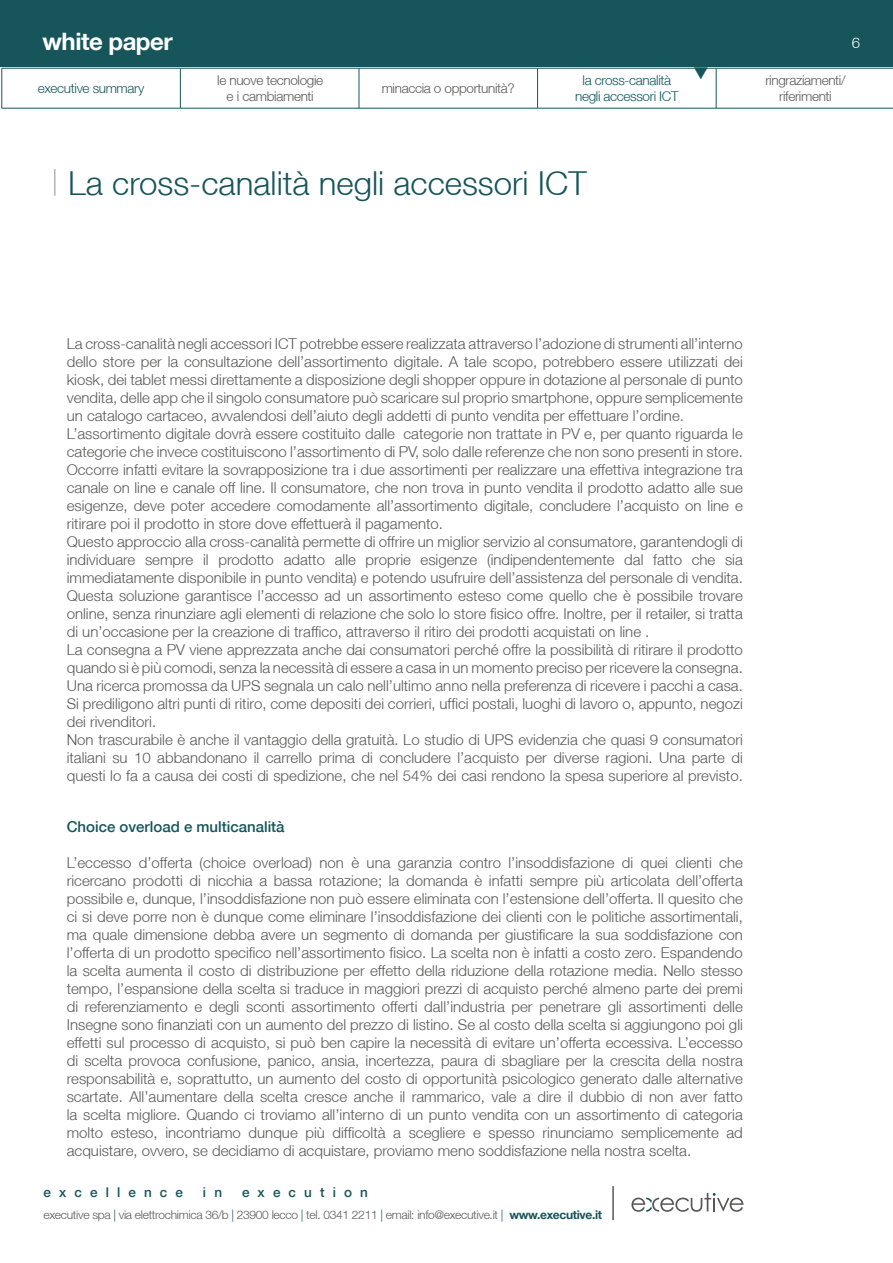
<style>
.page{position:relative;width:893px;height:1263px;background:#fff}
.page>*{position:absolute;margin:0;border:0;box-sizing:border-box;transform-origin:0 0}
.t1{font:300 33px "Helvetica Neue";color:#16555a}
.t2{font:700 24px "Helvetica Neue";letter-spacing:-.02em;color:#fff}
.t3{font:300 15px/18px "Helvetica Neue";color:#575756}
.t4{font:500 15px "Helvetica Neue";color:#16555a}
.t5{font:300 15px "Helvetica Neue";color:#fff}
.t6{font:300 13.5px/16.5px "Helvetica Neue";letter-spacing:-.025em;color:#575756;text-align:center}
.t7{font:300 13.5px/16.2px "Helvetica Neue";letter-spacing:-.025em;color:#0a565b;text-align:center}
.t8{font:500 13.5px "Helvetica Neue";letter-spacing:.6em;color:#16555a}
.t9{font:300 13.5px "Helvetica Neue";letter-spacing:-.025em;color:#16555a}
.t10{font:300 12px "Helvetica Neue";letter-spacing:-.025em;color:#575756}
.s1{color:#16555a}
.s2{font-weight:700;color:#16555a}
</style>
<div class="page">
<svg style="left:631px;top:1193px;width:112px;height:19px"></svg>
<hr style="left:612px;top:1186px;width:2px;height:34px;background:#575756">
<div style="left:0;top:0;width:893px;height:67px;background:#16555a"></div>
<hr style="left:54px;top:169px;width:2px;height:27px;background:#b3b2b2">
<hr style="left:2px;top:68px;width:178px;height:1px;background:#16555a">
<hr style="left:2px;top:68px;width:1px;height:40px;background:#16555a">
<hr style="left:180px;top:68px;width:179px;height:1px;background:#16555a">
<hr style="left:359px;top:68px;width:179px;height:1px;background:#16555a">
<hr style="left:538px;top:68px;width:178px;height:1px;background:#16555a">
<hr style="left:716px;top:68px;width:177px;height:1px;background:#16555a">
<hr style="left:2px;top:108px;width:178px;height:1px;background:#16555a">
<hr style="left:180px;top:108px;width:179px;height:1px;background:#16555a">
<hr style="left:359px;top:108px;width:179px;height:1px;background:#16555a">
<hr style="left:538px;top:108px;width:178px;height:1px;background:#16555a">
<hr style="left:716px;top:108px;width:177px;height:1px;background:#16555a">
<hr style="left:180px;top:68px;width:1px;height:40px;background:#16555a">
<hr style="left:359px;top:68px;width:1px;height:40px;background:#16555a">
<hr style="left:537px;top:68px;width:1px;height:40px;background:#16555a">
<hr style="left:716px;top:68px;width:1px;height:40px;background:#16555a">
<svg style="left:694px;top:67px;width:14px;height:2px"></svg>
<h2 class="t2" style="left:43px;top:26px;width:132px">white paper</h2>
<p class="t5" style="left:852px;top:33px;width:10px">6</p>
<p class="t9" style="left:38px;top:80px;width:108px">executive summary</p>
<p class="t6" style="left:217px;top:71px;width:107px">le nuove tecnologie e i cambiamenti</p>
<p class="t6" style="left:382px;top:80px;width:135px">minaccia o opportunità?</p>
<p class="t7" style="left:575px;top:72px;width:105px">la cross-canalità negli accessori ICT</p>
<p class="t6" style="left:765px;top:72px;width:82px">ringraziamenti/</p>
<p class="t6" style="left:779px;top:88px;width:54px">riferimenti</p>
<p class="t1" style="left:68px;top:163px;width:520px">La cross-canalità negli accessori ICT</p>
<p class="t3" style="left:67px;top:334px;width:678px">La cross-canalità negli accessori ICT potrebbe essere realizzata attraverso l’adozione di strumenti all’interno</p>
<p class="t3" style="left:67px;top:352px;width:678px;text-align:justify">dello store per la consultazione dell’assortimento digitale. A tale scopo, potrebbero essere utilizzati dei kiosk, dei tablet messi direttamente a disposizione degli shopper oppure in dotazione al personale di punto vendita, delle app che il singolo consumatore può scaricare sul proprio smartphone, oppure semplicemente</p>
<p class="t3" style="left:67px;top:406px;width:619px">un catalogo cartaceo, avvalendosi dell’aiuto degli addetti di punto vendita per effettuare l’ordine.</p>
<p class="t3" style="left:67px;top:424px;width:678px;text-align:justify">L’assortimento digitale dovrà essere costituito dalle categorie non trattate in PV e, per quanto riguarda le categorie che invece costituiscono l’assortimento di PV, solo dalle referenze che non sono presenti in store.<br>Occorre infatti evitare la sovrapposizione tra i due assortimenti per realizzare una effettiva integrazione tra</p>
<p class="t3" style="left:67px;top:478px;width:678px">canale on line e canale off line. Il consumatore, che non trova in punto vendita il prodotto adatto alle sue</p>
<p class="t3" style="left:67px;top:496px;width:678px">esigenze, deve poter accedere comodamente all’assortimento digitale, concludere l’acquisto on line e</p>
<p class="t3" style="left:67px;top:514px;width:378px">ritirare poi il prodotto in store dove effettuerà il pagamento.</p>
<p class="t3" style="left:67px;top:532px;width:678px">Questo approccio alla cross-canalità permette di offrire un miglior servizio al consumatore, garantendogli di</p>
<p class="t3" style="left:67px;top:550px;width:678px">individuare sempre il prodotto adatto alle proprie esigenze (indipendentemente dal fatto che sia</p>
<p class="t3" style="left:67px;top:568px;width:678px">immediatamente disponibile in punto vendita) e potendo usufruire dell’assistenza del personale di vendita.</p>
<p class="t3" style="left:67px;top:586px;width:678px">Questa soluzione garantisce l’accesso ad un assortimento esteso come quello che è possibile trovare</p>
<p class="t3" style="left:67px;top:604px;width:678px">online, senza rinunziare agli elementi di relazione che solo lo store fisico offre. Inoltre, per il retailer, si tratta di un’occasione per la creazione di traffico, attraverso il ritiro dei prodotti acquistati on line .</p>
<p class="t3" style="left:67px;top:640px;width:678px">La consegna a PV viene apprezzata anche dai consumatori perché offre la possibilità di ritirare il prodotto</p>
<p class="t3" style="left:67px;top:658px;width:678px">quando si è più comodi, senza la necessità di essere a casa in un momento preciso per ricevere la consegna.</p>
<p class="t3" style="left:67px;top:676px;width:678px">Una ricerca promossa da UPS segnala un calo nell’ultimo anno nella preferenza di ricevere i pacchi a casa.</p>
<p class="t3" style="left:67px;top:694px;width:678px">Si prediligono altri punti di ritiro, come depositi dei corrieri, uffici postali, luoghi di lavoro o, appunto, negozi dei rivenditori.</p>
<p class="t3" style="left:67px;top:730px;width:678px">Non trascurabile è anche il vantaggio della gratuità. Lo studio di UPS evidenzia che quasi 9 consumatori</p>
<p class="t3" style="left:67px;top:748px;width:678px">italiani su 10 abbandonano il carrello prima di concludere l’acquisto per diverse ragioni. Una parte di questi lo fa a causa dei costi di spedizione, che nel 54% dei casi rendono la spesa superiore al previsto.</p>
<p class="t4" style="left:67px;top:817px;width:219px">Choice overload e multicanalità</p>
<p class="t3" style="left:67px;top:853px;width:678px">L’eccesso d’offerta (choice overload) non è una garanzia contro l’insoddisfazione di quei clienti che</p>
<p class="t3" style="left:67px;top:871px;width:678px">ricercano prodotti di nicchia a bassa rotazione; la domanda è infatti sempre più articolata dell’offerta</p>
<p class="t3" style="left:67px;top:889px;width:678px;text-align:justify">possibile e, dunque, l’insoddisfazione non può essere eliminata con l’estensione dell’offerta. Il quesito che ci si deve porre non è dunque come eliminare l’insoddisfazione dei clienti con le politiche assortimentali, ma quale dimensione debba avere un segmento di domanda per giustificare la sua soddisfazione con l’offerta di un prodotto specifico nell’assortimento fisico. La scelta non è infatti a costo zero. Espandendo la scelta aumenta il costo di distribuzione per effetto della riduzione della rotazione media. Nello stesso</p>
<p class="t3" style="left:67px;top:979px;width:678px">tempo, l’espansione della scelta si traduce in maggiori prezzi di acquisto perché almeno parte dei premi</p>
<p class="t3" style="left:67px;top:997px;width:678px">di referenziamento e degli sconti assortimento offerti dall’industria per penetrare gli assortimenti delle</p>
<p class="t3" style="left:67px;top:1015px;width:678px">Insegne sono finanziati con un aumento del prezzo di listino. Se al costo della scelta si aggiungono poi gli effetti sul processo di acquisto, si può ben capire la necessità di evitare un’offerta eccessiva. L’eccesso</p>
<p class="t3" style="left:67px;top:1051px;width:678px">di scelta provoca confusione, panico, ansia, incertezza, paura di sbagliare per la crescita della nostra responsabilità e, soprattutto, un aumento del costo di opportunità psicologico generato dalle alternative</p>
<p class="t3" style="left:67px;top:1087px;width:678px">scartate. All’aumentare della scelta cresce anche il rammarico, vale a dire il dubbio di non aver fatto</p>
<p class="t3" style="left:67px;top:1105px;width:678px">la scelta migliore. Quando ci troviamo all’interno di un punto vendita con un assortimento di categoria</p>
<p class="t3" style="left:67px;top:1123px;width:678px">molto esteso, incontriamo dunque più difficoltà a scegliere e spesso rinunciamo semplicemente ad</p>
<p class="t3" style="left:67px;top:1141px;width:626px">acquistare, ovvero, se decidiamo di acquistare, proviamo meno soddisfazione nella nostra scelta.</p>
<p class="t8" style="left:44px;top:1184px;width:141px">excellence</p>
<p class="t8" style="left:203px;top:1184px;width:21px">i n</p>
<p class="t8" style="left:242px;top:1184px;width:127px">execution</p>
<p class="t10" style="left:44px;top:1208px;width:560px">executive spa <span class="s1">|</span> via elettrochimica 36/b <span class="s1">|</span> 23900 lecco <span class="s1">|</span> tel. 0341 2211 <span class="s1">|</span> email: info@executive.it <span class="s1">|</span> <span class="s2">www.executive.it</span></p>
</div>
